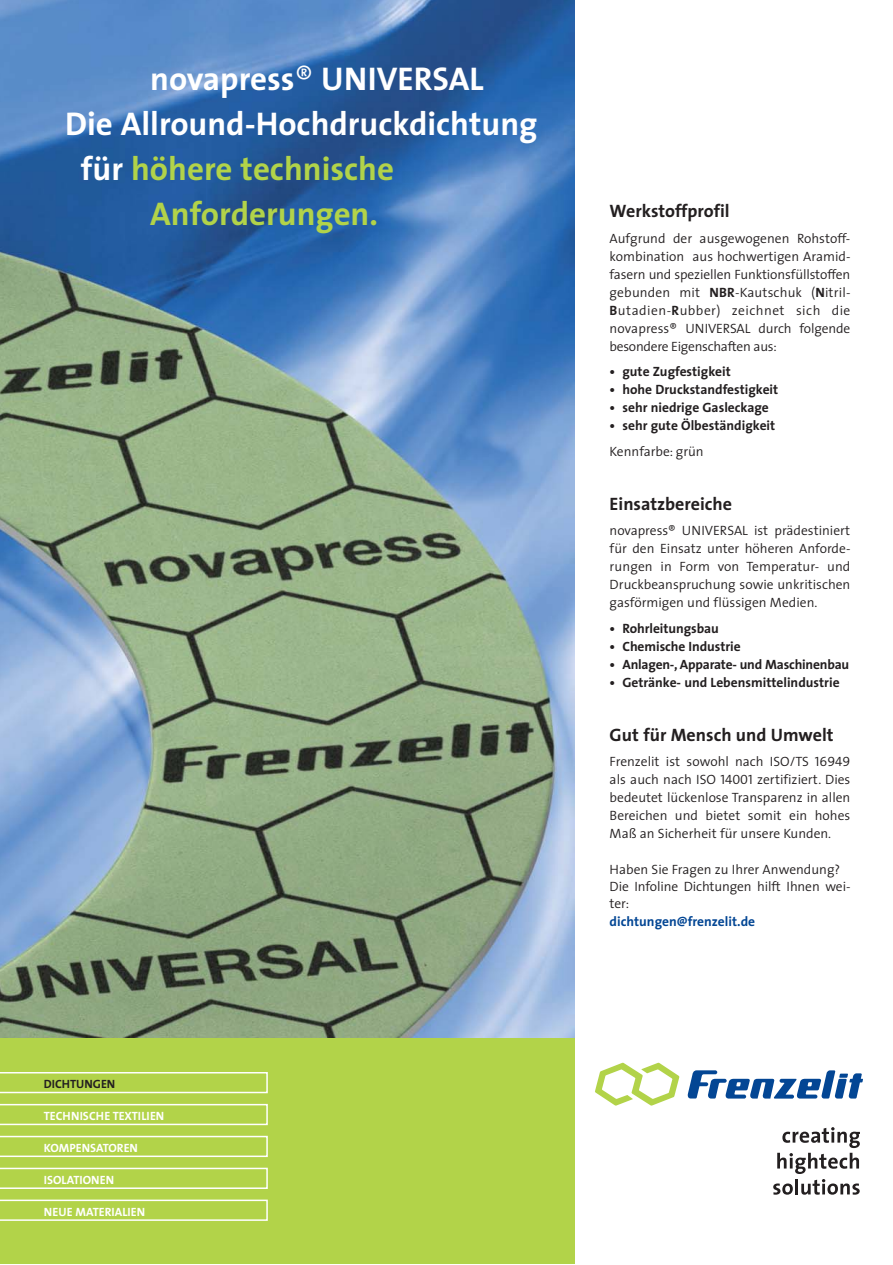
<style>
.page{position:relative;width:893px;height:1265px;background:#fff}
.page>*{position:absolute;margin:0;border:0;box-sizing:border-box;transform-origin:0 0}
.t1{font:700 33px "The Sans";color:#fff}
.t2{font:700 33px "The Sans";color:#b2d349}
.t3{font:700 18px "The Sans";color:#231f20}
.t4{font:300 13.5px/18px "The Sans";color:#231f20;text-align:justify}
.t5{font:700 13.5px "The Sans";color:#231f20}
.t6{font:700 13.5px "The Sans";color:#034694}
.t7{font:700 12px "The Sans";color:#fff}
.t8{font:700 12px "The Sans";color:#231f20}
.s1{font-weight:300}
.s2{color:#fff}
.s3{font-weight:700}
.s4{font-family:"The Sans Semi Light Caps";font-weight:400}
</style>
<div class="page">
<img style="left:0;top:0;width:574px;height:1038px">
<div style="left:0;top:1038px;width:574px;height:225px;background:#b2d349"></div>
<svg style="left:773px;top:1127px;width:86px;height:67px"></svg>
<svg style="left:595px;top:1062px;width:84px;height:43px"></svg>
<svg style="left:687px;top:1070px;width:176px;height:28px"></svg>
<svg style="left:0;top:1072px;width:268px;height:21px"></svg>
<svg style="left:0;top:1103px;width:268px;height:22px"></svg>
<svg style="left:0;top:1135px;width:268px;height:22px"></svg>
<svg style="left:0;top:1167px;width:268px;height:22px"></svg>
<svg style="left:0;top:1199px;width:268px;height:21px"></svg>
<h1 class="t1" style="left:150px;top:62px;width:335px">novapress<span class="s1">®</span> UNIVERSAL</h1>
<h1 class="t1" style="left:65px;top:107px;width:474px">Die Allround-Hochdruckdichtung</h1>
<h1 class="t2" style="left:81px;top:152px;width:315px"><span class="s2">für</span> höhere technische</h1>
<h1 class="t2" style="left:150px;top:197px;width:229px">Anforderungen.</h1>
<p class="t8" style="left:44px;top:1077px;width:73px">DICHTUNGEN</p>
<p class="t7" style="left:44px;top:1109px;width:122px">TECHNISCHE TEXTILIEN</p>
<p class="t7" style="left:44px;top:1141px;width:96px">KOMPENSATOREN</p>
<p class="t7" style="left:44px;top:1173px;width:72px">ISOLATIONEN</p>
<p class="t7" style="left:44px;top:1205px;width:103px">NEUE MATERIALIEN</p>
<h2 class="t3" style="left:609px;top:202px;width:122px">Werkstoffprofil</h2>
<p class="t4" style="left:609px;top:230px;width:242px">Aufgrund der ausgewogenen Rohstoff&shy;kombination aus hochwertigen Aramid&shy;fasern und speziellen Funktionsfüll stoffen gebunden mit <span class="s3">NBR</span>-Kautschuk (<span class="s3">N</span>itril-<span class="s3">B</span>utadien-<span class="s3">R</span>ubber) zeichnet sich die novapress® UNIVERSAL durch folgende besondere Eigen schaften aus:</p>
<p class="t5" style="left:609px;top:365px;width:123px">• gute Zugfestigkeit</p>
<p class="t5" style="left:609px;top:383px;width:170px">• hohe Druckstandfestigkeit</p>
<p class="t5" style="left:609px;top:401px;width:161px">• sehr niedrige Gasleckage</p>
<p class="t5" style="left:609px;top:419px;width:167px">• sehr gute Ölbeständigkeit</p>
<p class="t4" style="left:609px;top:443px;width:96px">Kennfarbe: grün</p>
<h2 class="t3" style="left:609px;top:494px;width:124px">Einsatzbereiche</h2>
<p class="t4" style="left:609px;top:522px;width:242px">novapress® UNIVERSAL ist prädestiniert für den Einsatz unter höheren Anfor de&shy;run gen in Form von Temperatur- und Druck beanspruchung sowie unkritischen gasförmigen und flüssigen Medien.</p>
<p class="t5" style="left:609px;top:621px;width:111px">• Rohrleitungsbau</p>
<p class="t5" style="left:609px;top:639px;width:132px">• Chemische Industrie</p>
<p class="t5" style="left:609px;top:657px;width:241px">• Anlagen-, Apparate- und Maschinen bau</p>
<p class="t5" style="left:609px;top:675px;width:231px">• Getränke- und Lebensmittelindustrie</p>
<h2 class="t3" style="left:609px;top:725px;width:225px">Gut für Mensch und Umwelt</h2>
<p class="t4" style="left:609px;top:753px;width:242px">Frenzelit ist sowohl nach ISO/TS <span class="s4">16949 </span>als auch nach ISO <span class="s4">14001</span> zertifiziert. Dies bedeutet lückenlose Transparenz in allen Bereichen und bietet somit ein hohes Maß an Sicherheit für unsere Kunden.</p>
<p class="t4" style="left:609px;top:861px;width:242px;line-height:17.2px;text-align:left">Haben Sie Fragen zu Ihrer Anwendung?<br>Die Infoline Dichtungen hilft Ihnen wei&shy;ter:</p>
<p class="t6" style="left:609px;top:914px;width:147px">dichtungen@frenzelit.de</p>
</div>
